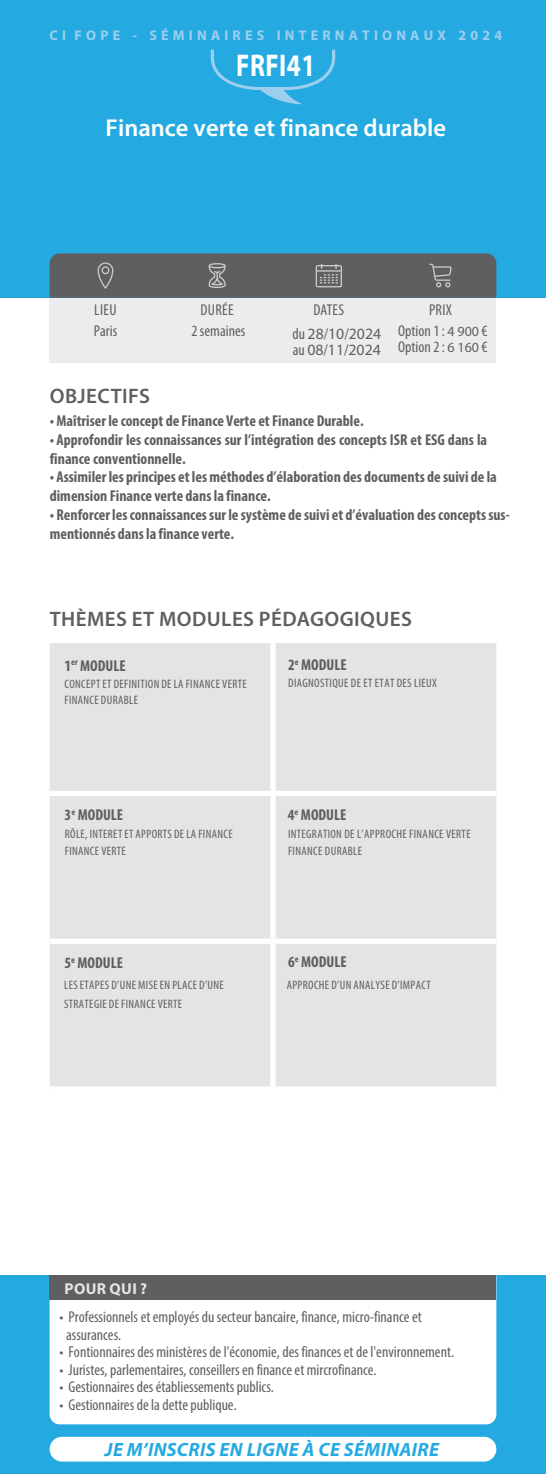
<style>
.page{position:relative;width:546px;height:1474px;background:#fff}
.page>*{position:absolute;margin:0;border:0;box-sizing:border-box;transform-origin:0 0}
.t1{font:700 31.5px "Myriad Pro";letter-spacing:.02em;color:#fff;scale:.8 1}
.t2{font:600 24.5px "Myriad Pro";color:#fff}
.t3{font:600 21px "Myriad Pro";letter-spacing:.02em;color:#5f5f62}
.t4{font:italic 700 19.25px "Myriad Pro";letter-spacing:.02em;color:#24aae1}
.t5{font:700 condensed 15.75px/18.9px "Myriad Pro";color:#5f5f62}
.t6{font:condensed 15.75px/21.7px "Myriad Pro";color:#5f5f62}
.t7{font:15.75px "Myriad Pro";color:#5f5f62}
.t8{font:700 15.75px "Myriad Pro";letter-spacing:.02em;color:#e3e4e6}
.t9{font:700 14px "Myriad Pro";letter-spacing:.3em;color:#9eceee}
.t10{font:condensed 12.25px/17px "Myriad Pro";letter-spacing:.03em;color:#5f5f62}
.s1{font-stretch:normal}
.s2{font-stretch:condensed}
.s3{font-stretch:normal;font-size:14px}
</style>
<div class="page">
<div style="left:0;top:1275px;width:546px;height:198px;background:#24aae1"></div>
<div style="left:50px;top:298px;width:446px;height:64px;background:#ececee"></div>
<div style="left:50px;top:1300px;width:446px;height:124px;background:#fff"></div>
<div style="left:0;top:0;width:546px;height:298px;background:#24aae1"></div>
<svg style="left:50px;top:253px;width:446px;height:45px;background:#616367"></svg>
<div style="left:50px;top:1275px;width:446px;height:25px;background:#5f5f62"></div>
<svg style="left:211px;top:50px;width:124px;height:54px"></svg>
<div style="left:50px;top:643px;width:446px;height:443px;background:#e3e4e6"></div>
<div style="left:270px;top:643px;width:5px;height:147px;background:#fff"></div>
<div style="left:50px;top:790px;width:223px;height:6px;background:#fff"></div>
<div style="left:273px;top:790px;width:223px;height:6px;background:#fff"></div>
<div style="left:270px;top:796px;width:5px;height:142px;background:#fff"></div>
<div style="left:50px;top:938px;width:223px;height:5px;background:#fff"></div>
<div style="left:273px;top:938px;width:223px;height:5px;background:#fff"></div>
<div style="left:270px;top:943px;width:5px;height:143px;background:#fff"></div>
<div style="left:50px;top:1436px;width:446px;height:25px;background:#fff;border-radius:12px"></div>
<p class="t9" style="left:50px;top:26px;width:454px">CI FOPE - SÉMINAIRES INTERNATIONAUX 2024</p>
<h1 class="t1" style="left:236px;top:45px;width:100px">FRFI41</h1>
<h2 class="t2" style="left:106px;top:113px;width:342px">Finance verte et finance durable</h2>
<p class="t6" style="left:191px;top:299px;width:55px;text-align:center">DURÉE<br>2 semaines</p>
<p class="t6" style="left:94px;top:299px;width:25px">LIEU<br>Paris</p>
<p class="t6" style="left:292px;top:297px;width:90px;line-height:24.3px;text-indent:21px">DATES<br>du <span class="s1">28</span>/<span class="s1">10</span>/<span class="s1">2024</span></p>
<p class="t7" style="left:293px;top:340px;width:89px"><span class="s2">au</span> 08<span class="s2">/</span>11<span class="s2">/</span>2024</p>
<p class="t6" style="left:398px;top:299px;width:91px;text-align:center">PRIX<br>Option 1 : <span class="s3">4 900</span> €</p>
<p class="t6" style="left:398px;top:336px;width:91px">Option 2 : <span class="s3">6 160</span> €</p>
<h3 class="t3" style="left:50px;top:384px;width:102px">OBJECTIFS</h3>
<p class="t5" style="left:50px;top:411px;width:315px">•Maîtriser le concept de Finance Verte et Finance Durable.</p>
<p class="t5" style="left:50px;top:429px;width:439px">• Approfondir les connaissances sur l’intégration des concepts ISR et ESG dans la finance conventionnelle.</p>
<p class="t5" style="left:50px;top:467px;width:448px">• Assimiler les principes et les méthodes d’élaboration des documents de suivi de la dimension Finance verte dans la finance.</p>
<p class="t5" style="left:50px;top:505px;width:461px">• Renforcer les connaissances sur le système de suivi et d’évaluation des concepts sus&shy;mentionnés dans la finance verte.</p>
<h3 class="t3" style="left:50px;top:607px;width:363px">THÈMES ET MODULES PÉDAGOGIQUES</h3>
<p class="t5" style="left:64px;top:655px;width:63px">1<sup>er</sup> MODULE</p>
<p class="t10" style="left:64px;top:675px;width:184px;line-height:16.3px">CONCEPT ET DEFINITION DE LA FINANCE VERTE<br>FINANCE DURABLE</p>
<p class="t5" style="left:288px;top:655px;width:60px">2<sup>e</sup> MODULE</p>
<p class="t10" style="left:288px;top:674px;width:150px">DIAGNOSTIQUE DE ET ETAT DES LIEUX</p>
<p class="t5" style="left:65px;top:805px;width:60px">3<sup>e</sup> MODULE</p>
<p class="t10" style="left:65px;top:825px;width:169px">RÔLE, INTERET ET APPORTS DE LA FINANCE<br>FINANCE VERTE</p>
<p class="t5" style="left:64px;top:952px;width:60px">5<sup>e</sup> MODULE</p>
<p class="t10" style="left:64px;top:974px;width:161px;line-height:19.8px">LES ETAPES D’UNE MISE EN PLACE D’UNE<br>STRATEGIE DE FINANCE VERTE</p>
<p class="t5" style="left:288px;top:805px;width:60px">4<sup>e</sup> MODULE</p>
<p class="t10" style="left:288px;top:825px;width:184px">INTEGRATION DE L’APPROCHE FINANCE VERTE<br>FINANCE DURABLE</p>
<p class="t5" style="left:288px;top:952px;width:60px">6<sup>e</sup> MODULE</p>
<p class="t10" style="left:286px;top:976px;width:146px">APPROCHE D’UN ANALYSE D’IMPACT</p>
<p class="t8" style="left:65px;top:1278px;width:84px">POUR QUI ?</p>
<p class="t6" style="left:66px;top:1308px;width:357px;line-height:17.5px;text-indent:-7px">• Professionnels et employés du secteur bancaire, finance, micro-finance et assurances.</p>
<p class="t6" style="left:60px;top:1341px;width:396px">• Fontionnaires des ministères de l'économie, des finances et de l'environnement.</p>
<p class="t6" style="left:60px;top:1358px;width:318px">• Juristes, parlementaires, conseillers en finance et mircrofinance.</p>
<p class="t6" style="left:60px;top:1376px;width:216px">• Gestionnaires des établiessements publics.</p>
<p class="t6" style="left:60px;top:1393px;width:179px">• Gestionnaires de la dette publique.</p>
<p class="t4" style="left:105px;top:1437px;width:335px">JE M’INSCRIS EN LIGNE À CE SÉMINAIRE</p>
</div>
